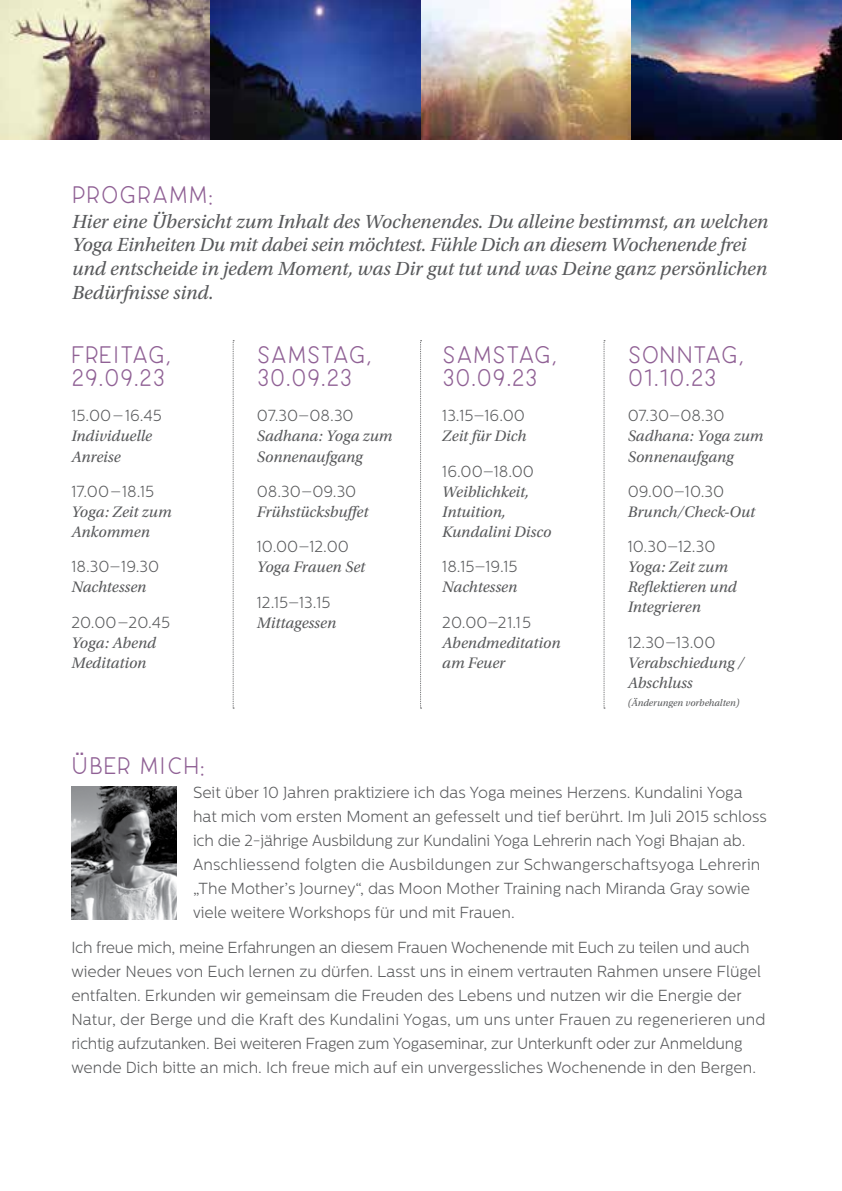
<style>
.page{position:relative;width:842px;height:1191px;background:#fff}
.page>*{position:absolute;margin:0;border:0;box-sizing:border-box;transform-origin:0 0}
.t1{font:24px/23px "CAROSE Light";color:#906195}
.t2{font:italic 20px/23.6px "Utopia Std";color:#58595b}
.t3{font:300 16px/24px "Centrale Sans";color:#58595b}
.t4{font:italic 16px/20px "Utopia Std";color:#58595b}
.t5{font:italic 10px "Utopia Std";color:#58595b}
</style>
<div class="page">
<svg style="left:233px;top:340px;width:1px;height:368px"></svg>
<svg style="left:420px;top:340px;width:2px;height:368px"></svg>
<svg style="left:604px;top:340px;width:1px;height:368px"></svg>
<img style="left:71px;top:786px;width:105px;height:133px">
<img style="left:0;top:0;width:842px;height:140px">
<img style="left:210px;top:0;width:211px;height:140px">
<h1 class="t1" style="left:72px;top:183px;width:143px">PROGRAMM:</h1>
<p class="t2" style="left:72px;top:210px;width:698px">Hier eine Übersicht zum Inhalt des Wochenendes. Du alleine bestimmst, an welchen Yoga Einheiten Du mit dabei sein möchtest. Fühle Dich an diesem Wochenende frei und entscheide in jedem Moment, was Dir gut tut und was Deine ganz persönlichen Bedürfnisse sind.</p>
<h1 class="t1" style="left:71px;top:343px;width:102px">FREITAG,<br>29.09.23</h1>
<p class="t3" style="left:71px;top:404px;width:92px">15.00–16.45</p>
<p class="t4" style="left:71px;top:426px;width:82px">Individuelle<br>Anreise</p>
<p class="t3" style="left:71px;top:479px;width:84px">17.00–18.15</p>
<p class="t4" style="left:71px;top:502px;width:102px">Yoga: Zeit zum<br>Ankommen</p>
<p class="t3" style="left:71px;top:554px;width:89px">18.30–19.30</p>
<p class="t4" style="left:71px;top:577px;width:77px">Nachtessen</p>
<p class="t3" style="left:71px;top:610px;width:100px">20.00–20.45</p>
<p class="t4" style="left:71px;top:632px;width:86px">Yoga: Abend<br>Meditation</p>
<h1 class="t1" style="left:257px;top:343px;width:117px">SAMSTAG,<br>30.09.23</h1>
<p class="t3" style="left:257px;top:404px;width:98px">07.30–08.30</p>
<p class="t4" style="left:257px;top:426px;width:137px">Sadhana: Yoga zum<br>Sonnenaufgang</p>
<p class="t3" style="left:257px;top:479px;width:101px">08.30–09.30</p>
<p class="t4" style="left:257px;top:502px;width:113px">Frühstücksbuffet</p>
<p class="t3" style="left:257px;top:534px;width:94px">10.00–12.00</p>
<p class="t4" style="left:257px;top:557px;width:110px">Yoga Frauen Set</p>
<p class="t3" style="left:257px;top:590px;width:75px">12.15–13.15</p>
<p class="t4" style="left:257px;top:612px;width:81px">Mittagessen</p>
<h1 class="t1" style="left:442px;top:343px;width:117px">SAMSTAG,<br>30.09.23</h1>
<p class="t3" style="left:442px;top:404px;width:84px">13.15–16.00</p>
<p class="t4" style="left:442px;top:426px;width:86px">Zeit für Dich</p>
<p class="t3" style="left:442px;top:459px;width:93px">16.00–18.00</p>
<p class="t4" style="left:442px;top:482px;width:111px">Weiblichkeit,<br>Intuition,<br>Kundalini Disco</p>
<p class="t3" style="left:442px;top:554px;width:77px">18.15–19.15</p>
<p class="t4" style="left:442px;top:577px;width:77px">Nachtessen</p>
<p class="t3" style="left:442px;top:610px;width:90px">20.00–21.15</p>
<p class="t4" style="left:442px;top:632px;width:120px">Abendmeditation am Feuer</p>
<h1 class="t1" style="left:628px;top:343px;width:118px">SONNTAG,<br>01.10.23</h1>
<p class="t3" style="left:628px;top:404px;width:98px">07.30–08.30</p>
<p class="t4" style="left:628px;top:426px;width:137px">Sadhana: Yoga zum<br>Sonnenaufgang</p>
<p class="t3" style="left:628px;top:479px;width:98px">09.00–10.30</p>
<p class="t4" style="left:628px;top:502px;width:129px">Brunch/Check-Out</p>
<p class="t3" style="left:628px;top:534px;width:89px">10.30–12.30</p>
<p class="t4" style="left:628px;top:557px;width:111px">Yoga: Zeit zum<br>Reflektieren und<br>Integrieren</p>
<p class="t3" style="left:628px;top:630px;width:89px">12.30–13.00</p>
<p class="t4" style="left:628px;top:652px;width:118px">Verabschiedung /<br>Abschluss</p>
<p class="t5" style="left:628px;top:697px;width:113px">(Änderungen vorbehalten)</p>
<h1 class="t1" style="left:71px;top:754px;width:135px">ÜBER MICH:</h1>
<p class="t3" style="left:193px;top:780px;width:575px">Seit über 10 Jahren praktiziere ich das Yoga meines Herzens. Kundalini Yoga hat mich vom ersten Moment an gefesselt und tief berührt. Im Juli 2015 schloss ich die 2-jährige Ausbildung zur Kundalini Yoga Lehrerin nach Yogi Bhajan ab.<br>Anschliessend folgten die Ausbildungen zur Schwangerschaftsyoga Lehrerin „The Mother’s Journey“, das Moon Mother Training nach Miranda Gray sowie viele weitere Workshops für und mit Frauen.</p>
<p class="t3" style="left:71px;top:935px;width:696px">Ich freue mich, meine Erfahrungen an diesem Frauen Wochenende mit Euch zu teilen und auch wieder Neues von Euch lernen zu dürfen. Lasst uns in einem vertrauten Rahmen unsere Flügel entfalten. Erkunden wir gemeinsam die Freuden des Lebens und nutzen wir die Energie der Natur, der Berge und die Kraft des Kundalini Yogas, um uns unter Frauen zu regenerieren und richtig aufzutanken. Bei weiteren Fragen zum Yogaseminar, zur Unterkunft oder zur Anmeldung wende Dich bitte an mich. Ich freue mich auf ein unvergessliches Wochenende in den Bergen.</p>
</div>
